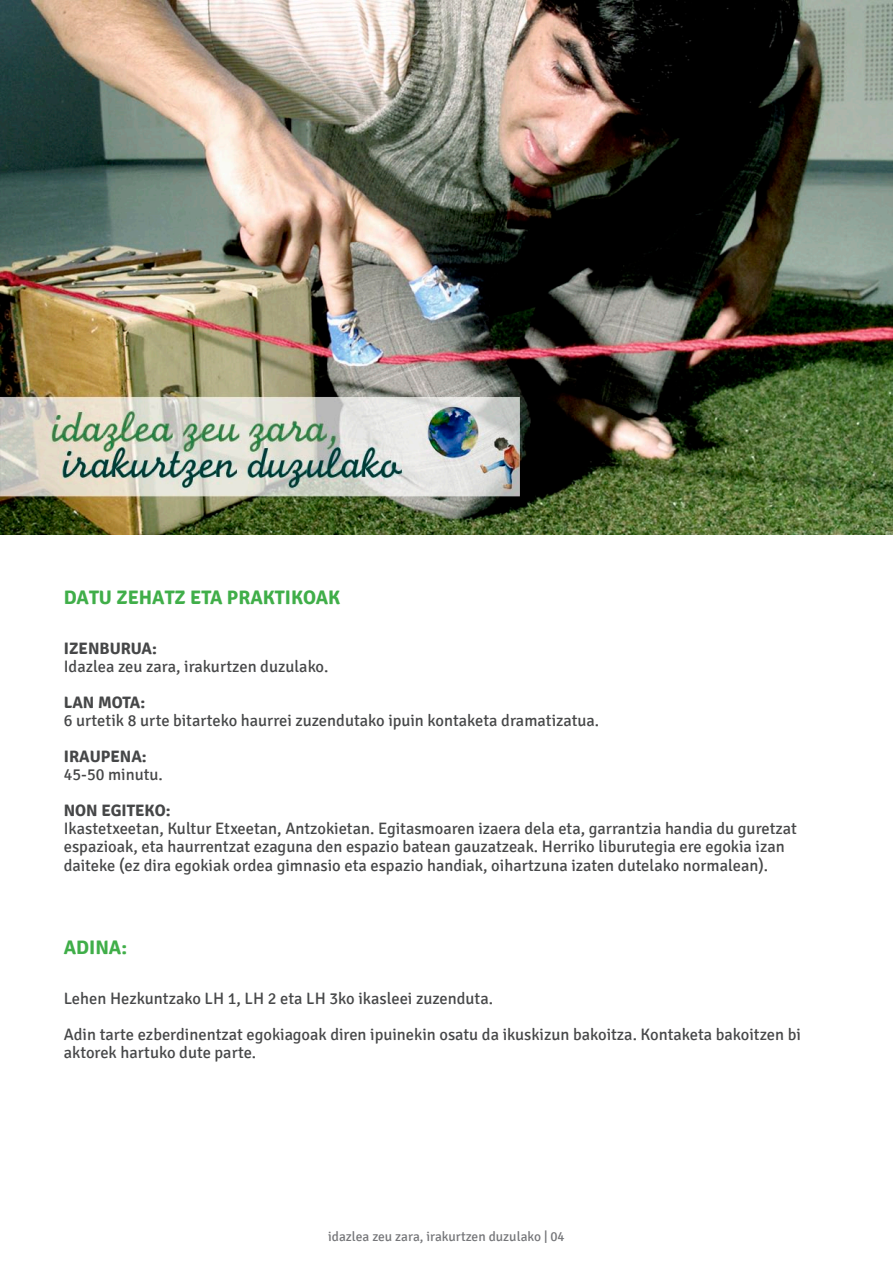
<style>
.page{position:relative;width:893px;height:1263px;background:#fff}
.page>*{position:absolute;margin:0;border:0;box-sizing:border-box;transform-origin:0 0}
.t1{font:700 19.5px "Signika";color:#40ae49}
.t2{font:16.5px/18px "Signika";color:#464748}
.t3{font:700 16.5px "Signika";color:#464748}
.t4{font:13.5px "Signika";color:#757679}
</style>
<div class="page">
<img style="left:0;top:0;width:893px;height:535px">
<p class="t1" style="left:64px;top:586px;width:278px">DATU ZEHATZ ETA PRAKTIKOAK</p>
<p class="t3" style="left:64px;top:639px;width:95px">IZENBURUA:</p>
<p class="t2" style="left:64px;top:658px;width:266px">Idazlea zeu zara, irakurtzen duzulako.</p>
<p class="t3" style="left:64px;top:693px;width:83px">LAN MOTA:</p>
<p class="t2" style="left:64px;top:712px;width:537px">6 urtetik 8 urte bitarteko haurrei zuzendutako ipuin kontaketa dramatizatua.</p>
<p class="t3" style="left:64px;top:747px;width:85px">IRAUPENA:</p>
<p class="t2" style="left:64px;top:766px;width:101px">45-50 minutu.</p>
<p class="t3" style="left:64px;top:801px;width:108px">NON EGITEKO:</p>
<p class="t2" style="left:64px;top:820px;width:735px">Ikastetxeetan, Kultur Etxeetan, Antzokietan. Egitasmoaren izaera dela eta, garrantzia handia du guretzat espazioak, eta haurrentzat ezaguna den espazio batean gauzatzeak. Herriko liburutegia ere egokia izan daiteke (ez dira egokiak ordea gimnasio eta espazio handiak, oihartzuna izaten dutelako normalean).</p>
<p class="t1" style="left:64px;top:935px;width:65px">ADINA:</p>
<p class="t2" style="left:64px;top:981px;width:739px;line-height:36px">Lehen Hezkuntzako LH 1, LH 2 eta LH 3ko ikasleei zuzenduta.<br>Adin tarte ezberdinentzat egokiagoak diren ipuinekin osatu da ikuskizun bakoitza. Kontaketa bakoitzen bi</p>
<p class="t2" style="left:64px;top:1044px;width:194px">aktorek hartuko dute parte.</p>
<p class="t4" style="left:328px;top:1228px;width:238px">idazlea zeu zara, irakurtzen duzulako | 04</p>
</div>
